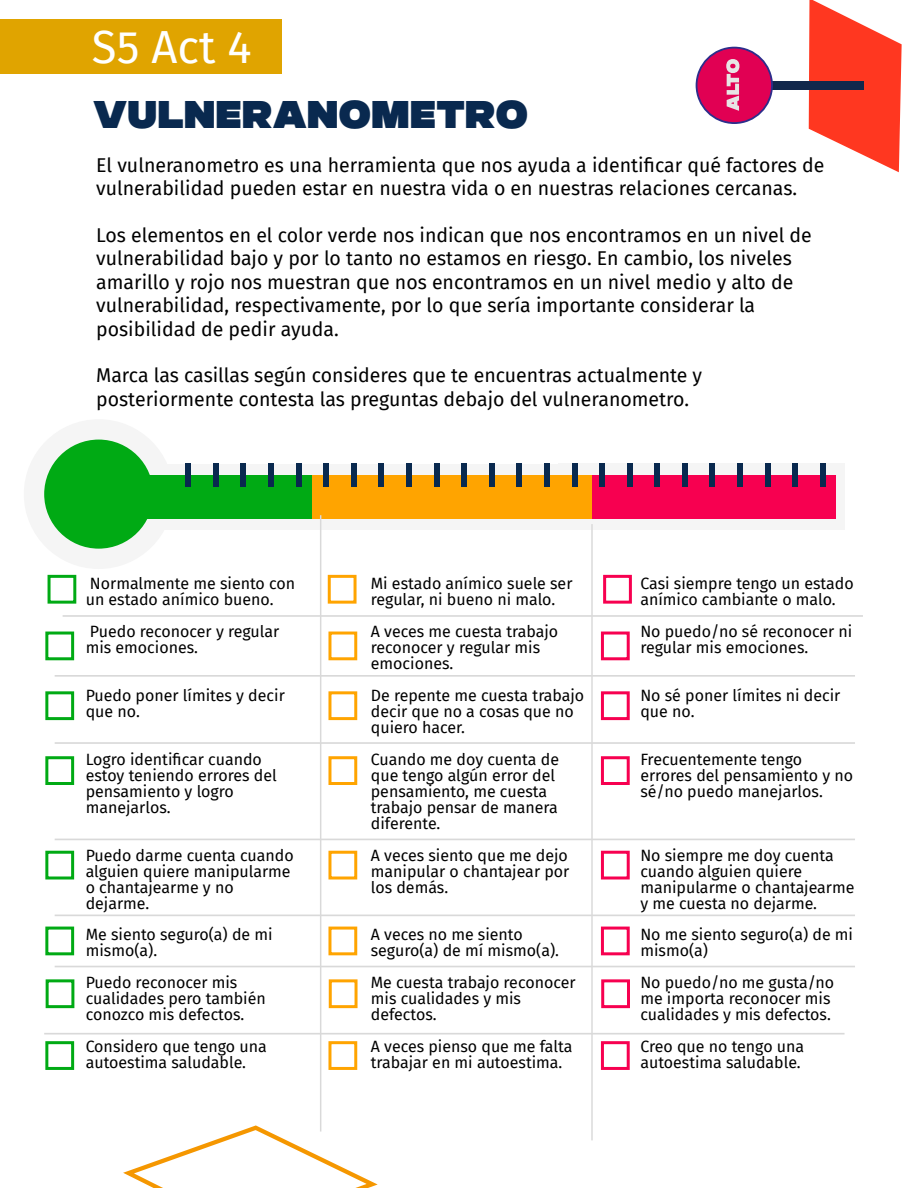
<style>
.page{position:relative;width:918px;height:1188px;background:#fff}
.page>*{position:absolute;margin:0;border:0;box-sizing:border-box;transform-origin:0 0}
.t1{font:45.45px "Fira Sans";color:#fff}
.t2{font:900 36px "Gunterz";color:#09294f}
.t3{font:19.5px/23.4px "Fira Sans";color:#000}
.t4{font:15.9px/15.9px "Fira Sans";color:#000}
</style>
<div class="page">
<div style="left:0;top:19px;width:281px;height:54px;background:#e0a400"></div>
<div style="left:558px;top:464px;width:287px;height:66px;background:#f5f5f5"></div>
<div style="left:24px;top:419px;width:150px;height:150px;background:#f5f5f5;border-radius:50%"></div>
<div style="left:133px;top:464px;width:430px;height:66px;background:#f5f5f5"></div>
<div style="left:44px;top:440px;width:109px;height:109px;background:#00aa14;border-radius:50%"></div>
<div style="left:209px;top:475px;width:383px;height:44px;background:#ffa400"></div>
<div style="left:592px;top:475px;width:244px;height:44px;background:#f70050"></div>
<div style="left:138px;top:475px;width:174px;height:44px;background:#00aa14"></div>
<div style="left:185px;top:464px;width:6px;height:23px;background:#09294f"></div>
<div style="left:213px;top:464px;width:6px;height:23px;background:#09294f"></div>
<div style="left:241px;top:464px;width:5px;height:23px;background:#09294f"></div>
<div style="left:268px;top:464px;width:6px;height:23px;background:#09294f"></div>
<div style="left:296px;top:464px;width:5px;height:23px;background:#09294f"></div>
<div style="left:323px;top:464px;width:6px;height:23px;background:#09294f"></div>
<div style="left:351px;top:464px;width:6px;height:23px;background:#09294f"></div>
<div style="left:379px;top:464px;width:5px;height:23px;background:#09294f"></div>
<div style="left:406px;top:464px;width:6px;height:23px;background:#09294f"></div>
<div style="left:434px;top:464px;width:5px;height:23px;background:#09294f"></div>
<div style="left:461px;top:464px;width:6px;height:23px;background:#09294f"></div>
<div style="left:489px;top:464px;width:6px;height:23px;background:#09294f"></div>
<div style="left:517px;top:464px;width:5px;height:23px;background:#09294f"></div>
<div style="left:572px;top:464px;width:5px;height:23px;background:#09294f"></div>
<div style="left:599px;top:464px;width:6px;height:23px;background:#09294f"></div>
<div style="left:627px;top:464px;width:5px;height:23px;background:#09294f"></div>
<div style="left:655px;top:464px;width:5px;height:23px;background:#09294f"></div>
<div style="left:682px;top:464px;width:6px;height:23px;background:#09294f"></div>
<div style="left:710px;top:464px;width:5px;height:23px;background:#09294f"></div>
<div style="left:737px;top:464px;width:6px;height:23px;background:#09294f"></div>
<div style="left:765px;top:464px;width:5px;height:23px;background:#09294f"></div>
<div style="left:793px;top:464px;width:5px;height:23px;background:#09294f"></div>
<div style="left:820px;top:464px;width:6px;height:23px;background:#09294f"></div>
<div style="left:544px;top:464px;width:6px;height:23px;background:#09294f"></div>
<svg style="left:123px;top:1123px;width:255px;height:65px"></svg>
<svg style="left:809px;top:0;width:93px;height:172px"></svg>
<div style="left:756px;top:81px;width:108px;height:8px;background:#12284c"></div>
<svg style="left:696px;top:47px;width:77px;height:77px"></svg>
<hr style="left:320px;top:515px;width:1px;height:617px;background:#d9d9d9">
<hr style="left:591px;top:524px;width:2px;height:616px;background:#d9d9d9">
<hr style="left:63px;top:615px;width:800px;height:2px;background:#d9d9d9">
<hr style="left:55px;top:675px;width:800px;height:2px;background:#d9d9d9">
<hr style="left:55px;top:742px;width:800px;height:2px;background:#d9d9d9">
<hr style="left:55px;top:839px;width:800px;height:1px;background:#d9d9d9">
<hr style="left:55px;top:915px;width:800px;height:1px;background:#d9d9d9">
<hr style="left:55px;top:966px;width:800px;height:1px;background:#d9d9d9">
<hr style="left:44px;top:1033px;width:801px;height:2px;background:#d9d9d9">
<div style="left:48px;top:575px;width:28px;height:29px;border:3px solid #00aa14"></div>
<div style="left:328px;top:575px;width:29px;height:29px;border:3px solid #ffa400"></div>
<div style="left:603px;top:575px;width:29px;height:29px;border:3px solid #f70050"></div>
<div style="left:45px;top:632px;width:29px;height:28px;border:3px solid #00aa14"></div>
<div style="left:328px;top:632px;width:29px;height:28px;border:3px solid #ffa400"></div>
<div style="left:601px;top:632px;width:29px;height:28px;border:3px solid #f70050"></div>
<div style="left:45px;top:691px;width:29px;height:29px;border:3px solid #00aa14"></div>
<div style="left:328px;top:691px;width:29px;height:29px;border:3px solid #ffa400"></div>
<div style="left:601px;top:691px;width:29px;height:29px;border:3px solid #f70050"></div>
<div style="left:45px;top:756px;width:29px;height:29px;border:3px solid #00aa14"></div>
<div style="left:328px;top:756px;width:29px;height:29px;border:3px solid #ffa400"></div>
<div style="left:601px;top:756px;width:29px;height:29px;border:3px solid #f70050"></div>
<div style="left:45px;top:851px;width:29px;height:29px;border:3px solid #00aa14"></div>
<div style="left:328px;top:851px;width:29px;height:29px;border:3px solid #ffa400"></div>
<div style="left:601px;top:851px;width:29px;height:29px;border:3px solid #f70050"></div>
<div style="left:45px;top:927px;width:29px;height:28px;border:3px solid #00aa14"></div>
<div style="left:328px;top:927px;width:29px;height:28px;border:3px solid #ffa400"></div>
<div style="left:601px;top:927px;width:29px;height:28px;border:3px solid #f70050"></div>
<div style="left:46px;top:979px;width:28px;height:29px;border:3px solid #00aa14"></div>
<div style="left:329px;top:979px;width:29px;height:29px;border:3px solid #ffa400"></div>
<div style="left:601px;top:979px;width:29px;height:29px;border:3px solid #f70050"></div>
<div style="left:45px;top:1041px;width:29px;height:29px;border:3px solid #00aa14"></div>
<div style="left:328px;top:1041px;width:29px;height:29px;border:3px solid #ffa400"></div>
<div style="left:601px;top:1041px;width:29px;height:29px;border:3px solid #f70050"></div>
<h1 class="t1" style="left:92px;top:13px;width:161px">S5 Act 4</h1>
<h2 class="t2" style="left:93px;top:92px;width:437px">VULNERANOMETRO</h2>
<p class="t3" style="left:96px;top:153px;width:730px">El vulneranometro es una herramienta que nos ayuda a identificar qué factores de vulnerabilidad pueden estar en nuestra vida o en nuestras relaciones cercanas.</p>
<p class="t3" style="left:96px;top:223px;width:717px">Los elementos en el color verde nos indican que nos encontramos en un nivel de vulnerabilidad bajo y por lo tanto no estamos en riesgo. En cambio, los niveles amarillo y rojo nos muestran que nos encontramos en un nivel medio y alto de vulnerabilidad, respectivamente, por lo que sería importante considerar la posibilidad de pedir ayuda.</p>
<p class="t3" style="left:96px;top:363px;width:608px">Marca las casillas según consideres que te encuentras actualmente y posteriormente contesta las preguntas debajo del vulneranometro.</p>
<p class="t4" style="left:86px;top:575px;width:211px">Normalmente me siento con un estado anímico bueno.</p>
<p class="t4" style="left:86px;top:623px;width:195px">Puedo reconocer y regular mis emociones.</p>
<p class="t4" style="left:86px;top:687px;width:201px">Puedo poner límites y decir que no.</p>
<p class="t4" style="left:86px;top:751px;width:193px">Logro identificar cuando estoy teniendo errores del pensamiento y logro manejarlos.</p>
<p class="t4" style="left:86px;top:847px;width:210px">Puedo darme cuenta cuando alguien quiere manipularme o chantajearme y no dejarme.</p>
<p class="t4" style="left:86px;top:927px;width:189px">Me siento seguro(a) de mi mismo(a).</p>
<p class="t4" style="left:86px;top:974px;width:182px">Puedo reconocer mis cualidades pero también conozco mis defectos.</p>
<p class="t4" style="left:86px;top:1038px;width:183px">Considero que tengo una autoestima saludable.</p>
<p class="t4" style="left:371px;top:575px;width:203px">Mi estado anímico suele ser regular, ni bueno ni malo.</p>
<p class="t4" style="left:371px;top:623px;width:189px">A veces me cuesta trabajo reconocer y regular mis emociones.</p>
<p class="t4" style="left:371px;top:687px;width:215px">De repente me cuesta trabajo decir que no a cosas que no quiero hacer.</p>
<p class="t4" style="left:371px;top:751px;width:190px">Cuando me doy cuenta de que tengo algún error del pensamiento, me cuesta trabajo pensar de manera diferente.</p>
<p class="t4" style="left:371px;top:847px;width:200px;text-align:justify">A veces siento que me dejo manipular o chantajear por los demás.</p>
<p class="t4" style="left:371px;top:927px;width:190px">A veces no me siento seguro(a) de mí mismo(a).</p>
<p class="t4" style="left:371px;top:974px;width:206px">Me cuesta trabajo reconocer mis cualidades y mis defectos.</p>
<p class="t4" style="left:371px;top:1038px;width:203px">A veces pienso que me falta trabajar en mi autoestima.</p>
<p class="t4" style="left:640px;top:575px;width:215px">Casi siempre tengo un estado anímico cambiante o malo.</p>
<p class="t4" style="left:640px;top:623px;width:213px">No puedo/no sé reconocer ni regular mis emociones.</p>
<p class="t4" style="left:640px;top:687px;width:202px">No sé poner límites ni decir que no.</p>
<p class="t4" style="left:640px;top:751px;width:214px">Frecuentemente tengo errores del pensamiento y no sé/no puedo manejarlos.</p>
<p class="t4" style="left:640px;top:847px;width:216px">No siempre me doy cuenta cuando alguien quiere manipularme o chantajearme y me cuesta no dejarme.</p>
<p class="t4" style="left:640px;top:927px;width:214px">No me siento seguro(a) de mi mismo(a)</p>
<p class="t4" style="left:640px;top:974px;width:195px">No puedo/no me gusta/no me importa reconocer mis cualidades y mis defectos.</p>
<p class="t4" style="left:640px;top:1038px;width:165px">Creo que no tengo una autoestima saludable.</p>
</div>
